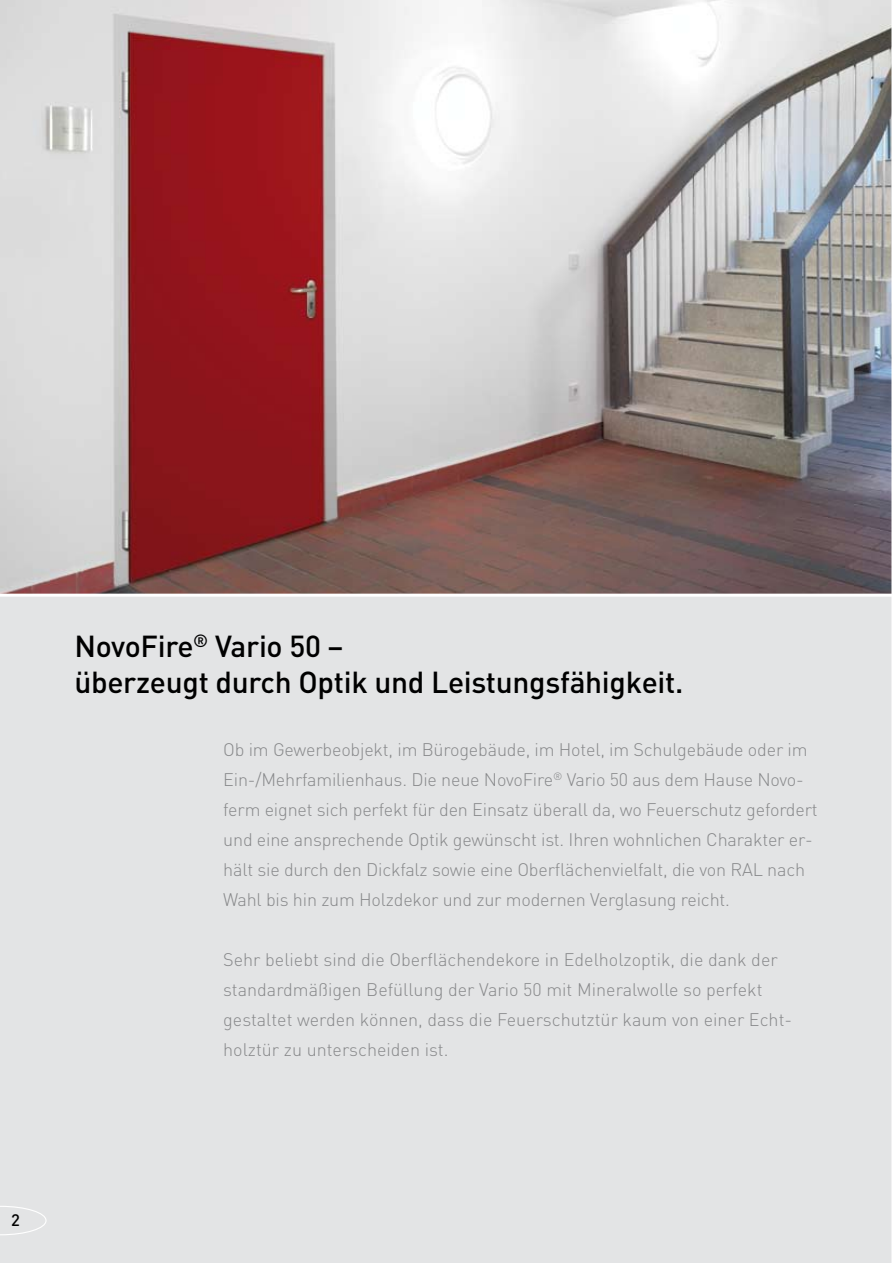
<style>
.page{position:relative;width:893px;height:1263px;background:#e3e4e5}
.page>*{position:absolute;margin:0;border:0;box-sizing:border-box;transform-origin:0 0}
.t1{font:500 30px/36px "DIN";letter-spacing:-.01em;color:#000}
.t2{font:300 18px/30px "DIN";letter-spacing:-.01em;color:#87888a}
.t3{font:500 16.5px "DIN";color:#000}
</style>
<div class="page">
<img style="left:0;top:0;width:891px;height:594px">
<hr style="left:0;top:594px;width:893px;height:3px;background:#fff">
<hr style="left:891px;top:0;width:2px;height:1263px;background:#fff">
<svg style="left:0;top:1206px;width:47px;height:29px"></svg>
<h1 class="t1" style="left:74px;top:627px;width:611px">NovoFire<sup>®</sup> Vario 50 –<br>überzeugt durch Optik und Leistungsfähigkeit.</h1>
<p class="t2" style="left:223px;top:734px;width:596px">Ob im Gewerbeobjekt, im Bürogebäude, im Hotel, im Schulgebäude oder im Ein-/Mehrfamilienhaus. Die neue NovoFire<sup>®</sup> Vario 50 aus dem Hause Novo&shy;ferm eignet sich perfekt für den Einsatz überall da, wo Feuerschutz gefordert und eine ansprechende Optik gewünscht ist. Ihren wohnlichen Charakter er&shy;hält sie durch den Dickfalz sowie eine Oberflächenvielfalt, die von RAL nach Wahl bis hin zum Holzdekor und zur modernen Verglasung reicht.</p>
<p class="t2" style="left:223px;top:944px;width:570px">Sehr beliebt sind die Oberflächendekore in Edelholzoptik, die dank der standardmäßigen Befüllung der Vario 50 mit Mineralwolle so perfekt gestaltet werden können, dass die Feuerschutztür kaum von einer Echt&shy;holztür zu unterscheiden ist.</p>
<p class="t3" style="left:11px;top:1209px;width:10px">2</p>
</div>
